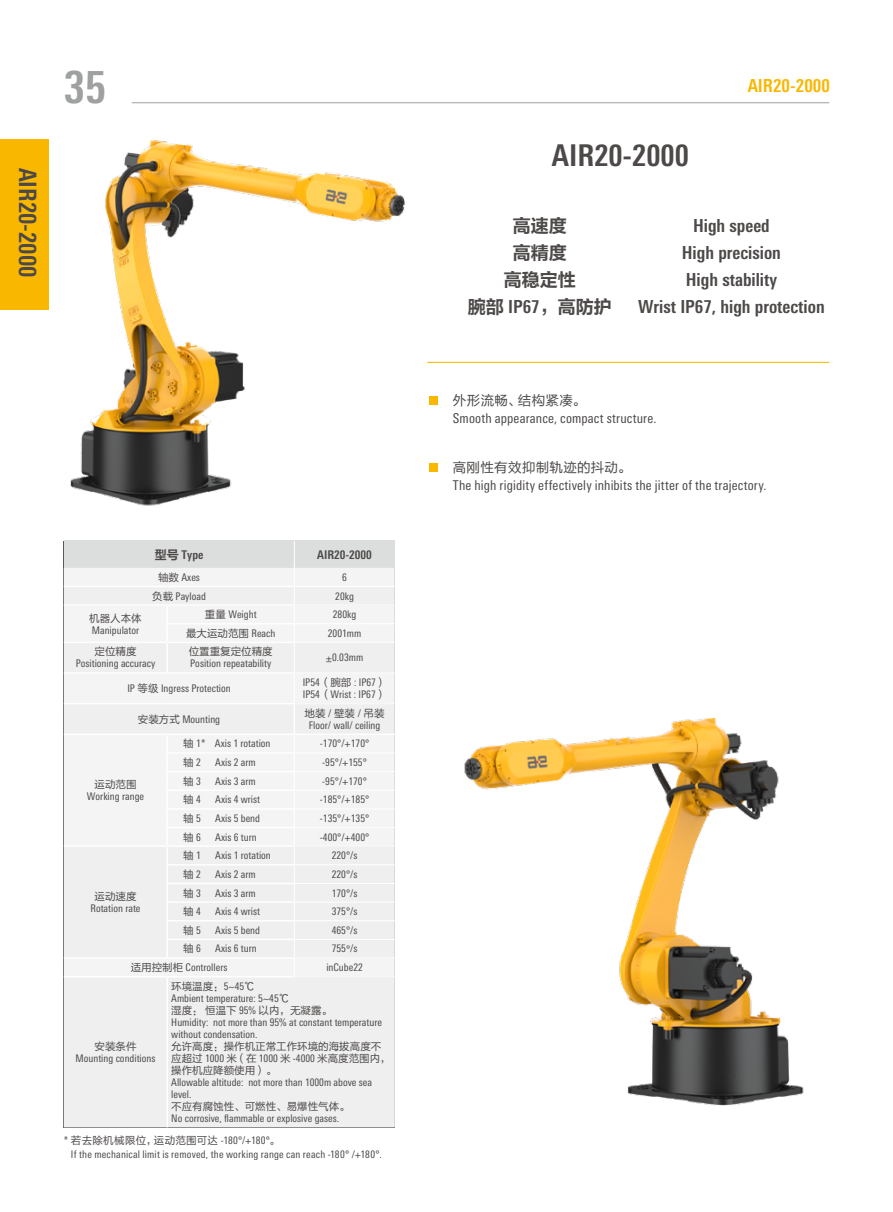
<style>
.page{position:relative;width:893px;height:1212px;background:#fff}
.page>*{position:absolute;margin:0;border:0;box-sizing:border-box;transform-origin:0 0}
.t1{font:700 condensed 45px "LT Univers";color:#9fa0a0}
.t2{font:700 condensed 30px "LT Univers";color:#4c4948}
.t3{font:700 condensed 24px "LT Univers";color:#4c4948}
.t4{font:700 condensed 18px/27px "LT Univers";color:#4c4948;text-align:center}
.t5{font:18px/27px "FZLTCHJW GB1 0";color:#4c4948;text-align:center}
.t6{font:700 condensed 18px "LT Univers";color:#f9b700}
.t7{font:condensed 13.5px "LT Univers";letter-spacing:.015em;color:#4c4948}
.t8{font:13.5px "FZLTHJW GB1 0";letter-spacing:.02em;color:#4c4948}
.t9{font:700 condensed 12px "LT Univers";color:#4c4948}
.t10{font:condensed 10.5px/12px "LT Univers";color:#4c4948}
.t11{font:10.5px/12px "FZLTHJW GB1 0";color:#4c4948}
.t12{font:condensed 10.5px "LT Univers";letter-spacing:.02em;color:#4c4948}
.t13{font:10.5px "FZLTHJW GB1 0";letter-spacing:.025em;color:#4c4948}
.s1{font-family:"LT Univers";font-weight:700;font-stretch:condensed}
.s2{font-family:"FZLTCHJW GB1 0";font-weight:400;font-stretch:normal}
.s3{font-family:"FZLTHJW GB1 0";font-stretch:normal}
.s4{font-family:"LT Univers";font-stretch:condensed}
</style>
<div class="page">
<hr style="left:132px;top:103px;width:697px;height:1px;background:#9fa0a0">
<div style="left:0;top:140px;width:49px;height:170px;background:#f9b700"></div>
<div style="left:64px;top:977px;width:331px;height:150px;background:#efefef"></div>
<svg style="left:64px;top:541px;width:331px;height:435px"></svg>
<hr style="left:166px;top:977px;width:2px;height:150px;background:#fff">
<hr style="left:427px;top:362px;width:402px;height:1px;background:#f9b700">
<div style="left:429px;top:396px;width:9px;height:8px;background:#f9b700"></div>
<div style="left:429px;top:463px;width:9px;height:9px;background:#f9b700"></div>
<img style="left:70px;top:140px;width:335px;height:366px">
<img style="left:464px;top:717px;width:340px;height:389px">
<h3 class="t3" style="left:42px;top:168px;width:111px;rotate:90deg">AIR20-2000</h3>
<h1 class="t1" style="left:64px;top:60px;width:44px">35</h1>
<h3 class="t6" style="left:748px;top:75px;width:84px">AIR20-2000</h3>
<h2 class="t2" style="left:552px;top:138px;width:138px">AIR20-2000</h2>
<h3 class="t5" style="left:468px;top:213px;width:146px">高速度<br>高精度<br>高稳定性<br>腕部 <span class="s1">IP67</span>，高防护</h3>
<h3 class="t4" style="left:638px;top:212px;width:188px">High speed<br>High precision<br>High stability<br>Wrist IP67, high protection</h3>
<p class="t11" style="left:89px;top:612px;width:54px">机器人本体</p>
<p class="t10" style="left:92px;top:624px;width:49px">Manipulator</p>
<p class="t9" style="left:155px;top:547px;width:50px"><span class="s2">型号</span> Type</p>
<p class="t9" style="left:317px;top:547px;width:56px">AIR20-2000</p>
<p class="t10" style="left:158px;top:571px;width:43px"><span class="s3">轴数</span> Axes</p>
<p class="t10" style="left:342px;top:571px;width:6px">6</p>
<p class="t10" style="left:152px;top:590px;width:55px"><span class="s3">负载</span> Payload</p>
<p class="t10" style="left:335px;top:590px;width:20px">20kg</p>
<p class="t10" style="left:205px;top:608px;width:53px"><span class="s3">重量</span> Weight</p>
<p class="t10" style="left:333px;top:608px;width:25px">280kg</p>
<p class="t11" style="left:186px;top:627px;width:91px">最大运动范围 <span class="s4">Reach</span></p>
<p class="t10" style="left:328px;top:627px;width:35px">2001mm</p>
<p class="t11" style="left:95px;top:646px;width:43px">定位精度</p>
<p class="t10" style="left:76px;top:658px;width:81px">Positioning accuracy</p>
<p class="t11" style="left:189px;top:646px;width:85px">位置重复定位精度</p>
<p class="t10" style="left:190px;top:658px;width:83px">Position repeatability</p>
<p class="t10" style="left:326px;top:652px;width:39px">±0.03mm</p>
<p class="t10" style="left:127px;top:682px;width:105px">IP <span class="s3">等级</span> Ingress Protection</p>
<p class="t10" style="left:303px;top:676px;width:85px">IP54<span class="s3">（腕部</span> : IP67<span class="s3">）<br></span>IP54<span class="s3">（</span>Wrist : IP67<span class="s3">）</span></p>
<p class="t10" style="left:138px;top:713px;width:84px"><span class="s3">安装方式</span> Mounting</p>
<p class="t11" style="left:305px;top:707px;width:81px">地装<span class="s4">/</span>壁装<span class="s4">/</span>吊装</p>
<p class="t10" style="left:309px;top:719px;width:73px">Floor/ wall/ ceiling</p>
<p class="t11" style="left:95px;top:779px;width:44px">运动范围</p>
<p class="t10" style="left:87px;top:790px;width:59px">Working range</p>
<p class="t10" style="left:183px;top:738px;width:89px"><span class="s3">轴</span> 1* Axis 1 rotation</p>
<p class="t10" style="left:320px;top:738px;width:51px">-170°/+170°</p>
<p class="t11" style="left:183px;top:757px;width:19px">轴<span class="s4">2</span></p>
<p class="t10" style="left:215px;top:756px;width:42px">Axis 2 arm</p>
<p class="t10" style="left:322px;top:756px;width:46px">-95°/+155°</p>
<p class="t11" style="left:183px;top:775px;width:19px">轴<span class="s4">3</span></p>
<p class="t10" style="left:215px;top:775px;width:42px">Axis 3 arm</p>
<p class="t10" style="left:322px;top:775px;width:46px">-95°/+170°</p>
<p class="t11" style="left:183px;top:794px;width:19px">轴<span class="s4">4</span></p>
<p class="t10" style="left:215px;top:793px;width:46px">Axis 4 wrist</p>
<p class="t10" style="left:320px;top:793px;width:51px">-185°/+185°</p>
<p class="t11" style="left:183px;top:812px;width:19px">轴<span class="s4">5</span></p>
<p class="t10" style="left:215px;top:812px;width:46px">Axis 5 bend</p>
<p class="t10" style="left:320px;top:812px;width:51px">-135°/+135°</p>
<p class="t11" style="left:183px;top:831px;width:19px">轴<span class="s4">6</span></p>
<p class="t10" style="left:215px;top:831px;width:43px">Axis 6 turn</p>
<p class="t10" style="left:320px;top:831px;width:51px">-400°/+400°</p>
<p class="t11" style="left:183px;top:850px;width:19px">轴<span class="s4">1</span></p>
<p class="t10" style="left:215px;top:849px;width:57px">Axis 1 rotation</p>
<p class="t10" style="left:332px;top:849px;width:27px">220°/s</p>
<p class="t11" style="left:183px;top:868px;width:19px">轴<span class="s4">2</span></p>
<p class="t10" style="left:215px;top:868px;width:42px">Axis 2 arm</p>
<p class="t10" style="left:332px;top:868px;width:27px">220°/s</p>
<p class="t11" style="left:183px;top:887px;width:19px">轴<span class="s4">3</span></p>
<p class="t10" style="left:215px;top:887px;width:42px">Axis 3 arm</p>
<p class="t10" style="left:332px;top:887px;width:27px">170°/s</p>
<p class="t11" style="left:183px;top:906px;width:19px">轴<span class="s4">4</span></p>
<p class="t10" style="left:215px;top:905px;width:46px">Axis 4 wrist</p>
<p class="t10" style="left:332px;top:905px;width:27px">375°/s</p>
<p class="t11" style="left:183px;top:924px;width:19px">轴<span class="s4">5</span></p>
<p class="t10" style="left:215px;top:924px;width:46px">Axis 5 bend</p>
<p class="t10" style="left:332px;top:924px;width:27px">465°/s</p>
<p class="t11" style="left:183px;top:943px;width:19px">轴<span class="s4">6</span></p>
<p class="t10" style="left:215px;top:943px;width:43px">Axis 6 turn</p>
<p class="t10" style="left:332px;top:943px;width:27px">755°/s</p>
<p class="t10" style="left:131px;top:961px;width:98px"><span class="s3">适用控制柜</span> Controllers</p>
<p class="t10" style="left:326px;top:961px;width:38px">inCube22</p>
<p class="t11" style="left:95px;top:890px;width:44px">运动速度</p>
<p class="t10" style="left:90px;top:902px;width:52px">Rotation rate</p>
<p class="t11" style="left:171px;top:980px;width:85px">环境温度：<span class="s4">5~45</span>℃</p>
<p class="t10" style="left:171px;top:992px;width:119px">Ambient temperature: 5~45<span class="s3">℃</span></p>
<p class="t11" style="left:171px;top:1004px;width:162px">湿度：恒温下 <span class="s4">95%</span> 以内，无凝露。</p>
<p class="t10" style="left:171px;top:1016px;width:212px">Humidity: not more than 95% at constant temperature without condensation.</p>
<p class="t11" style="left:171px;top:1040px;width:221px">允许高度：操作机正常工作环境的海拔高度不应超过 <span class="s4">1000</span> 米（在 <span class="s4">1000</span> 米 <span class="s4">-4000</span> 米高度范围内，操作机应降额使用）。</p>
<p class="t10" style="left:171px;top:1076px;width:202px">Allowable altitude: not more than 1000m above sea level.</p>
<p class="t11" style="left:171px;top:1100px;width:180px">不应有腐蚀性、可燃性、易爆性气体。</p>
<p class="t10" style="left:171px;top:1112px;width:169px">No corrosive, flammable or explosive gases.</p>
<p class="t13" style="left:64px;top:1134px;width:217px"><span class="s4">*</span> 若去除机械限位，运动范围可达 <span class="s4">-180°/+180°</span>。</p>
<p class="t12" style="left:71px;top:1148px;width:312px">If the mechanical limit is removed, the working range can reach -180° /+180°.</p>
<p class="t11" style="left:95px;top:1040px;width:44px">安装条件</p>
<p class="t10" style="left:76px;top:1052px;width:81px">Mounting conditions</p>
<p class="t8" style="left:453px;top:393px;width:134px">外形流畅、结构紧凑。</p>
<p class="t7" style="left:453px;top:411px;width:205px">Smooth appearance, compact structure.</p>
<p class="t8" style="left:453px;top:460px;width:180px">高刚性有效抑制轨迹的抖动。</p>
<p class="t7" style="left:453px;top:477px;width:315px">The high rigidity effectively inhibits the jitter of the trajectory.</p>
</div>
